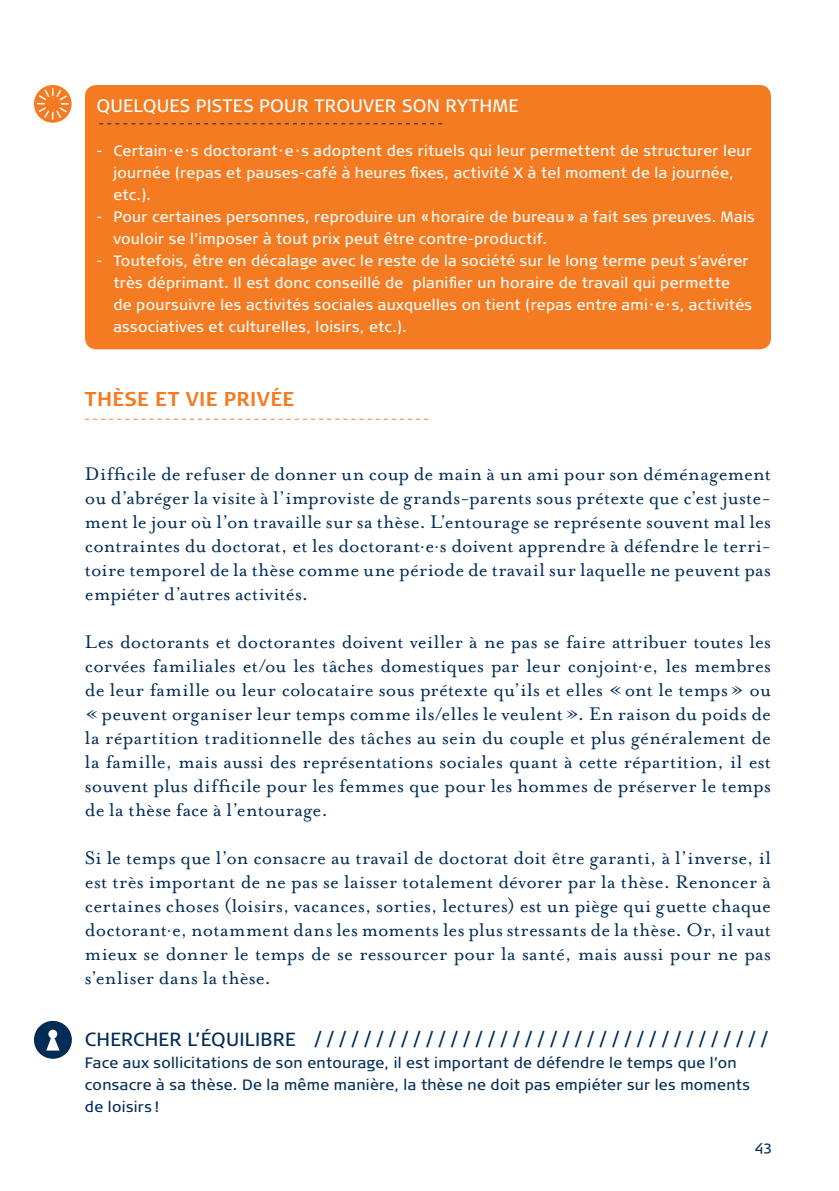
<style>
.page{position:relative;width:839px;height:1191px;background:#fff}
.page>*{position:absolute;margin:0;border:0;box-sizing:border-box;transform-origin:0 0}
.t1{font:21px/24px "Mrs Eaves Roman";letter-spacing:.01em;color:#002c55;text-align:justify}
.t2{font:700 20px "Signa Normal";color:#002c55}
.t3{font:700 20px "Signa Normal";letter-spacing:.02em;color:#f47b21}
.t4{font:19px "Signa Normal";color:#002c55}
.t5{font:18px "Signa Normal";letter-spacing:.015em;color:#fff}
.t6{font:15px/22px "Signa Normal";letter-spacing:.02em;color:#fff}
.t7{font:15px/22px "Signa Normal";letter-spacing:.02em;color:#002c55}
.t8{font:14px "Signa Normal";color:#002c55}
.s1{font-weight:400;font-size:19px}
</style>
<div class="page">
<div style="left:85px;top:85px;width:686px;height:264px;background:#f47b21;border-radius:11px"></div>
<svg style="left:99px;top:123px;width:343px;height:1px"></svg>
<svg style="left:85px;top:419px;width:343px;height:1px"></svg>
<svg style="left:34px;top:85px;width:38px;height:38px"></svg>
<svg style="left:36px;top:87px;width:34px;height:34px"></svg>
<div style="left:34px;top:1020px;width:38px;height:38px;background:#002c55;border-radius:50%"></div>
<svg style="left:46px;top:1029px;width:14px;height:21px"></svg>
<p class="t5" style="left:96px;top:95px;width:127px">Quelques pistes</p>
<p class="t5" style="left:259px;top:95px;width:221px">pour trouver son rythme</p>
<p class="t6" style="left:113px;top:139px;width:640px;text-indent:-17px">- Certain·e·s doctorant·e·s adoptent des rituels qui leur permettent de structurer leur journée (repas et pauses-café à heures fixes, activité X à tel moment de la journée, etc.).</p>
<p class="t6" style="left:113px;top:205px;width:643px;text-indent:-17px">- Pour certaines personnes, reproduire un «horaire de bureau» a fait ses preuves. Mais vouloir se l’imposer à tout prix peut être contre-productif.</p>
<p class="t6" style="left:113px;top:249px;width:640px;text-indent:-17px">- Toutefois, être en décalage avec le reste de la société sur le long terme peut s’avérer très déprimant. I l est donc conseillé de planifier un horaire de travail qui permette<br>de poursuivre les activités sociales auxquelles on tient (repas entre ami·e·s, activités associatives et culturelles, loisirs, etc.).</p>
<p class="t3" style="left:85px;top:387px;width:211px">THÈSE ET VIE PRIVÉE</p>
<p class="t1" style="left:85px;top:462px;width:687px">Difficile de refuser de donner un coup de main à un ami pour son déménagement ou d’abréger la visite à l’improviste de grands-parents sous prétexte que c’est juste&shy;ment le jour où l’on travaille sur sa thèse. L’entourage se représente souvent mal les contraintes du doctorat, et les doctorant·e·s doivent apprendre à défendre le terri&shy;toire temporel de la thèse comme une période de travail sur laquelle ne peuvent pas empiéter d’autres activités.</p>
<p class="t1" style="left:85px;top:630px;width:688px">Les doctorants et doctorantes doivent veiller à ne pas se faire attribuer toutes les corvées familiales et/ou les tâches domestiques par leur conjoint·e, les membres de leur famille ou leur colocataire sous prétexte qu’ils et elles «ont le temps» ou «peuvent organiser leur temps comme ils/elles le veulent». En raison du poids de la répartition traditionnelle des tâches au sein du couple et plus généralement de la famille, mais aussi des représentations sociales quant à cette répartition, il est souvent plus difficile pour les femmes que pour les hommes de préserver le temps de la thèse face à l’entourage.</p>
<p class="t1" style="left:85px;top:846px;width:688px">Si le temps que l’on consacre au travail de doctorat doit être garanti, à l’inverse, il est très important de ne pas se laisser totalement dévorer par la thèse. Renoncer à certaines choses (loisirs, vacances, sorties, lectures) est un piège qui guette chaque doctorant·e, notamment dans les moments les plus stressants de la thèse. Or, il vaut mieux se donner le temps de se ressourcer pour la santé, mais aussi pour ne pas s’enliser dans la thèse.</p>
<p class="t4" style="left:85px;top:1028px;width:61px">Cherche</p>
<p class="t2" style="left:169px;top:1027px;width:600px"><span class="s1">r l’équilibre</span> /////////////////////////////////////</p>
<p class="t7" style="left:85px;top:1052px;width:667px">Face aux sollicitations de son entourage, il est important de défendre le temps que l’on consacre à sa thèse. De la même manière, la thèse ne doit pas empiéter sur les moments de loisirs!</p>
<p class="t8" style="left:755px;top:1137px;width:18px">43</p>
</div>
